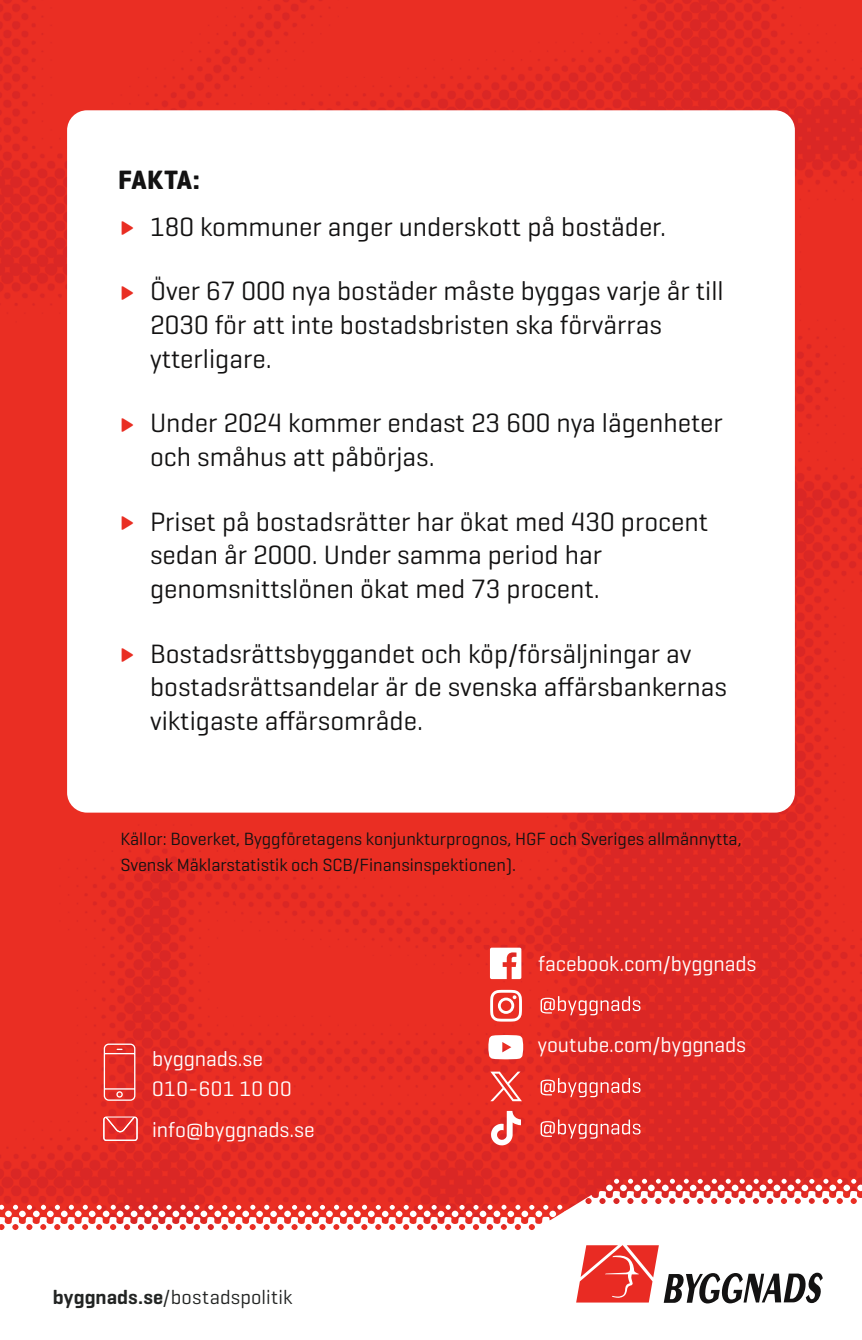
<style>
.page{position:relative;width:862px;height:1340px;background:#fff}
.page>*{position:absolute;margin:0;border:0;box-sizing:border-box;transform-origin:0 0}
.t1{font:27px/33.8px "Geogrotesque";color:#131212}
.t2{font:21.38px/40.9px "Geogrotesque";letter-spacing:-.005em;color:#fff}
.t3{font:20.25px "Geogrotesque";letter-spacing:.005em;color:#222423}
.t4{font:18px/26.6px "Geogrotesque";color:#131212}
.s1{font-weight:700}
.s2{font-weight:700;font-size:42.75px;color:#e92e23}
.s3{font-weight:600}
</style>
<div class="page">
<img style="left:0;top:0;width:861px;height:1190px">
<div style="left:67px;top:110px;width:727px;height:702px;background:#fff;border-radius:20px"></div>
<svg style="left:836px;top:1178px;width:5px;height:5px"></svg>
<svg style="left:822px;top:1178px;width:6px;height:5px"></svg>
<svg style="left:808px;top:1178px;width:6px;height:5px"></svg>
<svg style="left:795px;top:1178px;width:5px;height:5px"></svg>
<svg style="left:781px;top:1178px;width:5px;height:5px"></svg>
<svg style="left:767px;top:1178px;width:5px;height:5px"></svg>
<svg style="left:753px;top:1178px;width:5px;height:5px"></svg>
<svg style="left:739px;top:1178px;width:5px;height:5px"></svg>
<svg style="left:725px;top:1178px;width:5px;height:5px"></svg>
<svg style="left:711px;top:1178px;width:5px;height:5px"></svg>
<svg style="left:697px;top:1178px;width:5px;height:5px"></svg>
<svg style="left:683px;top:1178px;width:5px;height:5px"></svg>
<svg style="left:669px;top:1178px;width:5px;height:5px"></svg>
<svg style="left:655px;top:1178px;width:5px;height:5px"></svg>
<svg style="left:641px;top:1178px;width:5px;height:5px"></svg>
<svg style="left:627px;top:1178px;width:5px;height:5px"></svg>
<svg style="left:613px;top:1178px;width:5px;height:5px"></svg>
<svg style="left:850px;top:1178px;width:11px;height:12px"></svg>
<svg style="left:842px;top:1184px;width:7px;height:7px"></svg>
<div style="left:829px;top:1184px;width:6px;height:7px;background:#fff;border-radius:50%"></div>
<svg style="left:815px;top:1184px;width:6px;height:7px"></svg>
<svg style="left:801px;top:1184px;width:6px;height:7px"></svg>
<svg style="left:787px;top:1184px;width:6px;height:7px"></svg>
<svg style="left:773px;top:1184px;width:6px;height:7px"></svg>
<svg style="left:759px;top:1184px;width:7px;height:7px"></svg>
<svg style="left:745px;top:1184px;width:7px;height:7px"></svg>
<svg style="left:731px;top:1184px;width:7px;height:7px"></svg>
<svg style="left:717px;top:1184px;width:7px;height:7px"></svg>
<svg style="left:703px;top:1184px;width:7px;height:7px"></svg>
<svg style="left:689px;top:1184px;width:7px;height:7px"></svg>
<svg style="left:675px;top:1184px;width:7px;height:7px"></svg>
<svg style="left:661px;top:1184px;width:7px;height:7px"></svg>
<svg style="left:647px;top:1184px;width:7px;height:7px"></svg>
<svg style="left:633px;top:1184px;width:7px;height:7px"></svg>
<svg style="left:619px;top:1184px;width:7px;height:7px"></svg>
<svg style="left:605px;top:1184px;width:7px;height:7px"></svg>
<svg style="left:0;top:1190px;width:495px;height:26px;background:#e32e26"></svg>
<svg style="left:495px;top:1190px;width:366px;height:101px"></svg>
<svg style="left:557px;top:1204px;width:5px;height:5px"></svg>
<svg style="left:543px;top:1204px;width:5px;height:5px"></svg>
<svg style="left:529px;top:1204px;width:5px;height:5px"></svg>
<svg style="left:515px;top:1204px;width:5px;height:5px"></svg>
<svg style="left:501px;top:1204px;width:5px;height:5px"></svg>
<svg style="left:487px;top:1204px;width:5px;height:5px"></svg>
<svg style="left:473px;top:1204px;width:5px;height:5px"></svg>
<svg style="left:459px;top:1204px;width:5px;height:5px"></svg>
<svg style="left:445px;top:1204px;width:5px;height:5px"></svg>
<svg style="left:431px;top:1204px;width:5px;height:5px"></svg>
<svg style="left:417px;top:1204px;width:5px;height:5px"></svg>
<svg style="left:403px;top:1204px;width:5px;height:5px"></svg>
<svg style="left:389px;top:1204px;width:5px;height:5px"></svg>
<svg style="left:375px;top:1204px;width:5px;height:5px"></svg>
<svg style="left:361px;top:1204px;width:6px;height:5px"></svg>
<svg style="left:347px;top:1204px;width:6px;height:5px"></svg>
<svg style="left:334px;top:1204px;width:5px;height:5px"></svg>
<svg style="left:320px;top:1204px;width:5px;height:5px"></svg>
<svg style="left:306px;top:1204px;width:5px;height:5px"></svg>
<svg style="left:292px;top:1204px;width:5px;height:5px"></svg>
<svg style="left:278px;top:1204px;width:5px;height:5px"></svg>
<svg style="left:264px;top:1204px;width:5px;height:5px"></svg>
<svg style="left:250px;top:1204px;width:5px;height:5px"></svg>
<svg style="left:236px;top:1204px;width:5px;height:5px"></svg>
<svg style="left:222px;top:1204px;width:5px;height:5px"></svg>
<svg style="left:208px;top:1204px;width:5px;height:5px"></svg>
<svg style="left:194px;top:1204px;width:5px;height:5px"></svg>
<svg style="left:180px;top:1204px;width:5px;height:5px"></svg>
<svg style="left:166px;top:1204px;width:5px;height:5px"></svg>
<svg style="left:152px;top:1204px;width:6px;height:5px"></svg>
<svg style="left:138px;top:1204px;width:5px;height:5px"></svg>
<svg style="left:124px;top:1204px;width:6px;height:5px"></svg>
<svg style="left:111px;top:1204px;width:5px;height:5px"></svg>
<svg style="left:96px;top:1204px;width:6px;height:5px"></svg>
<svg style="left:83px;top:1204px;width:5px;height:5px"></svg>
<svg style="left:69px;top:1204px;width:5px;height:5px"></svg>
<svg style="left:55px;top:1204px;width:5px;height:5px"></svg>
<svg style="left:41px;top:1204px;width:5px;height:5px"></svg>
<svg style="left:27px;top:1204px;width:5px;height:5px"></svg>
<svg style="left:13px;top:1204px;width:5px;height:5px"></svg>
<svg style="left:0;top:1204px;width:4px;height:5px"></svg>
<div style="left:563px;top:1210px;width:6px;height:7px;background:#fff;border-radius:50%"></div>
<div style="left:549px;top:1210px;width:7px;height:7px;background:#fff;border-radius:50%"></div>
<svg style="left:535px;top:1210px;width:7px;height:7px"></svg>
<svg style="left:521px;top:1210px;width:7px;height:7px"></svg>
<svg style="left:507px;top:1210px;width:7px;height:7px"></svg>
<svg style="left:493px;top:1210px;width:7px;height:7px"></svg>
<svg style="left:479px;top:1210px;width:7px;height:7px"></svg>
<svg style="left:465px;top:1210px;width:7px;height:7px"></svg>
<svg style="left:451px;top:1210px;width:7px;height:7px"></svg>
<svg style="left:437px;top:1210px;width:7px;height:7px"></svg>
<svg style="left:423px;top:1210px;width:7px;height:7px"></svg>
<svg style="left:409px;top:1210px;width:7px;height:7px"></svg>
<svg style="left:395px;top:1210px;width:7px;height:7px"></svg>
<div style="left:382px;top:1210px;width:6px;height:7px;background:#fff;border-radius:50%"></div>
<div style="left:368px;top:1210px;width:6px;height:7px;background:#fff;border-radius:50%"></div>
<div style="left:354px;top:1210px;width:6px;height:7px;background:#fff;border-radius:50%"></div>
<div style="left:340px;top:1210px;width:6px;height:7px;background:#fff;border-radius:50%"></div>
<div style="left:326px;top:1210px;width:6px;height:7px;background:#fff;border-radius:50%"></div>
<div style="left:312px;top:1210px;width:6px;height:7px;background:#fff;border-radius:50%"></div>
<div style="left:298px;top:1210px;width:7px;height:7px;background:#fff;border-radius:50%"></div>
<div style="left:284px;top:1210px;width:7px;height:7px;background:#fff;border-radius:50%"></div>
<div style="left:270px;top:1210px;width:7px;height:7px;background:#fff;border-radius:50%"></div>
<div style="left:256px;top:1210px;width:7px;height:7px;background:#fff;border-radius:50%"></div>
<div style="left:242px;top:1210px;width:7px;height:7px;background:#fff;border-radius:50%"></div>
<div style="left:228px;top:1210px;width:7px;height:7px;background:#fff;border-radius:50%"></div>
<svg style="left:214px;top:1210px;width:7px;height:7px"></svg>
<svg style="left:200px;top:1210px;width:7px;height:7px"></svg>
<svg style="left:186px;top:1210px;width:7px;height:7px"></svg>
<svg style="left:172px;top:1210px;width:7px;height:7px"></svg>
<svg style="left:158px;top:1210px;width:7px;height:7px"></svg>
<svg style="left:144px;top:1210px;width:7px;height:7px"></svg>
<div style="left:131px;top:1210px;width:6px;height:7px;background:#fff;border-radius:50%"></div>
<div style="left:117px;top:1210px;width:6px;height:7px;background:#fff;border-radius:50%"></div>
<div style="left:103px;top:1210px;width:6px;height:7px;background:#fff;border-radius:50%"></div>
<div style="left:89px;top:1210px;width:6px;height:7px;background:#fff;border-radius:50%"></div>
<div style="left:75px;top:1210px;width:6px;height:7px;background:#fff;border-radius:50%"></div>
<div style="left:61px;top:1210px;width:7px;height:7px;background:#fff;border-radius:50%"></div>
<div style="left:47px;top:1210px;width:7px;height:7px;background:#fff;border-radius:50%"></div>
<div style="left:33px;top:1210px;width:7px;height:7px;background:#fff;border-radius:50%"></div>
<div style="left:19px;top:1210px;width:7px;height:7px;background:#fff;border-radius:50%"></div>
<div style="left:5px;top:1210px;width:7px;height:7px;background:#fff;border-radius:50%"></div>
<svg style="left:743px;top:1272px;width:79px;height:30px"></svg>
<svg style="left:0;top:1216px;width:742px;height:88px"></svg>
<svg style="left:103px;top:1043px;width:33px;height:58px;background:#e74e48"></svg>
<img style="left:103px;top:1116px;width:34px;height:24px">
<img style="left:106px;top:1117px;width:28px;height:15px">
<svg style="left:540px;top:1078px;width:100px;height:19px;background:#e85c57"></svg>
<svg style="left:490px;top:1071px;width:31px;height:30px"></svg>
<svg style="left:540px;top:1119px;width:100px;height:19px;background:#e65a56"></svg>
<svg style="left:490px;top:1110px;width:30px;height:35px"></svg>
<svg style="left:488px;top:1035px;width:35px;height:24px"></svg>
<svg style="left:489px;top:947px;width:32px;height:32px"></svg>
<svg style="left:540px;top:996px;width:100px;height:19px;background:#e75b57"></svg>
<svg style="left:490px;top:989px;width:31px;height:32px"></svg>
<p class="t1" style="left:118px;top:156px;width:549px;line-height:46.6px"><span class="s1">FAKTA:<br></span><span class="s2">∂</span> 180 kommuner anger underskott på bostäder.</p>
<p class="t1" style="left:150px;top:273px;width:575px;text-indent:-32px"><span class="s2">∂</span> Över 67 000 nya bostäder måste byggas varje år till<br>2030 för att inte bostadsbristen ska förvärras ytterligare.</p>
<p class="t1" style="left:150px;top:405px;width:574px;text-indent:-32px"><span class="s2">∂</span> Under 2024 kommer endast 23 600 nya lägenheter och småhus att påbörjas.</p>
<p class="t1" style="left:150px;top:503px;width:559px;text-indent:-32px"><span class="s2">∂</span> Priset på bostadsrätter har ökat med 430 procent sedan år 2000. Under samma period har genomsnittslönen ökat med 73 procent.</p>
<p class="t1" style="left:150px;top:635px;width:578px;text-indent:-32px"><span class="s2">∂</span> Bostadsrättsbyggandet och köp/försäljningar av bostadsrättsandelar är de svenska affärsbankernas viktigaste affärsområde.</p>
<p class="t4" style="left:120px;top:824px;width:622px">Källor: Boverket, Byggföretagens konjunkturprognos, HGF och Sveriges allmännytta,<br>Svensk Mäklarstatistik och SCB/Finansinspektionen).</p>
<p class="t2" style="left:152px;top:1037px;width:112px">byggnads.se</p>
<p class="t2" style="left:152px;top:1067px;width:164px">010-601 10 00 info@byggnads.se</p>
<p class="t3" style="left:53px;top:1283px;width:241px"><span class="s3">byggnads.se</span>/bostadspolitik</p>
<p class="t2" style="left:538px;top:942px;width:219px">facebook.com/byggnads</p>
<p class="t2" style="left:537px;top:1023px;width:210px">youtube.com/byggnads</p>
</div>
